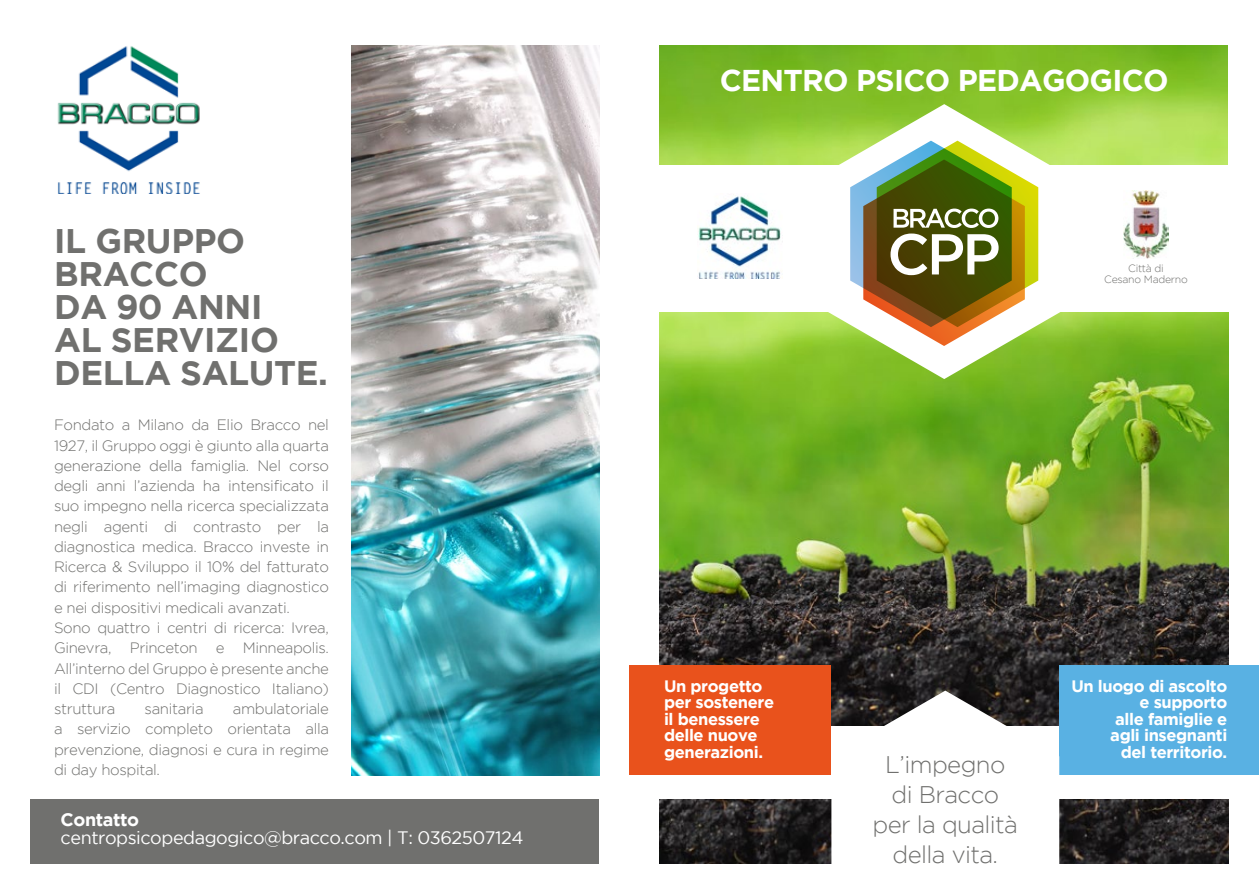
<style>
.page{position:relative;width:1259px;height:893px;background:#fff}
.page>*{position:absolute;margin:0;border:0;box-sizing:border-box;transform-origin:0 0}
.t1{font:700 34.05px/33px "Gotham";letter-spacing:-.01em;color:#70706e}
.t2{font:700 30px "Gotham";letter-spacing:-.025em;color:#fff}
.t3{font:300 24px/30px "Gotham";letter-spacing:-.025em;color:#70706e;text-align:center}
.t4{font:18px "Gotham";letter-spacing:-.025em;color:#fff}
.t5{font:700 18px "Gotham";letter-spacing:-.025em;color:#fff}
.t6{font:700 16.5px/16.5px "Gotham";letter-spacing:-.025em;color:#fff;text-align:right}
.t7{font:300 15px/20.2px "Gotham";letter-spacing:-.025em;color:#70706e}
.t8{font:300 10.5px/10.5px "Gotham";letter-spacing:-.025em;color:#70706e;text-align:center}
</style>
<div class="page">
<img style="left:660px;top:312px;width:568px;height:379px">
<img style="left:660px;top:46px;width:567px;height:118px">
<img style="left:660px;top:799px;width:568px;height:64px">
<div style="left:629px;top:665px;width:202px;height:110px;background:#e9521c"></div>
<div style="left:1059px;top:665px;width:200px;height:110px;background:#59b1e3"></div>
<svg style="left:825px;top:104px;width:238px;height:275px"></svg>
<svg style="left:831px;top:691px;width:228px;height:173px"></svg>
<svg style="left:850px;top:141px;width:188px;height:205px"></svg>
<img style="left:698px;top:195px;width:83px;height:84px">
<div style="left:30px;top:799px;width:569px;height:64px;background:#70706e"></div>
<img style="left:1123px;top:190px;width:45px;height:68px">
<img style="left:57px;top:46px;width:143px;height:148px">
<img style="left:351px;top:46px;width:248px;height:729px">
<h1 class="t1" style="left:54px;top:223px;width:275px">IL GRUPPO<br>BRACCO<br>DA 90 ANNI<br>AL SERVIZIO<br>DELLA SALUTE.</h1>
<p class="t7" style="left:54px;top:415px;width:276px">Fondato a Milano da Elio Bracco nel 1927, il Gruppo oggi è giunto alla quarta generazione della famiglia. Nel corso degli anni l’azienda ha intensificato il suo impegno nella ricerca specializzata negli agenti di contrasto per la diagnostica medica. Bracco investe in Ricerca &amp; Sviluppo il 10% del fatturato di riferimento nell’imaging diagnostico e nei dispositivi medicali avanzati.<br>Sono quattro i centri di ricerca: Ivrea, Ginevra, Princeton e Minneapolis.<br>All’interno del Gruppo è presente anche il CDI (Centro Diagnostico Italiano) struttura</p>
<p class="t7" style="left:54px;top:698px;width:276px;text-align:justify;text-indent:179px">ambulatoriale a servizio completo orientata alla prevenzione, diagnosi e cura in regime di day hospital.</p>
<p class="t7" style="left:145px;top:698px;width:60px">sanitaria</p>
<p class="t5" style="left:61px;top:809px;width:80px">Contatto</p>
<p class="t4" style="left:61px;top:828px;width:464px">centropsicopedagogico@bracco.com | T: 0362507124</p>
<h2 class="t2" style="left:720px;top:63px;width:450px">CENTRO PSICO PEDAGOGICO</h2>
<p class="t8" style="left:1104px;top:263px;width:85px">Città di<br>Cesano Maderno</p>
<p class="t6" style="left:664px;top:677px;width:112px;text-align:left">Un progetto per sostenere il benessere delle nuove generazioni.</p>
<h3 class="t3" style="left:872px;top:749px;width:147px">L’impegno di Bracco per la qualità della vita.</h3>
<p class="t6" style="left:1071px;top:677px;width:157px">Un luogo di ascolto e supporto<br>alle famiglie e<br>agli insegnanti<br>del territorio.</p>
</div>
